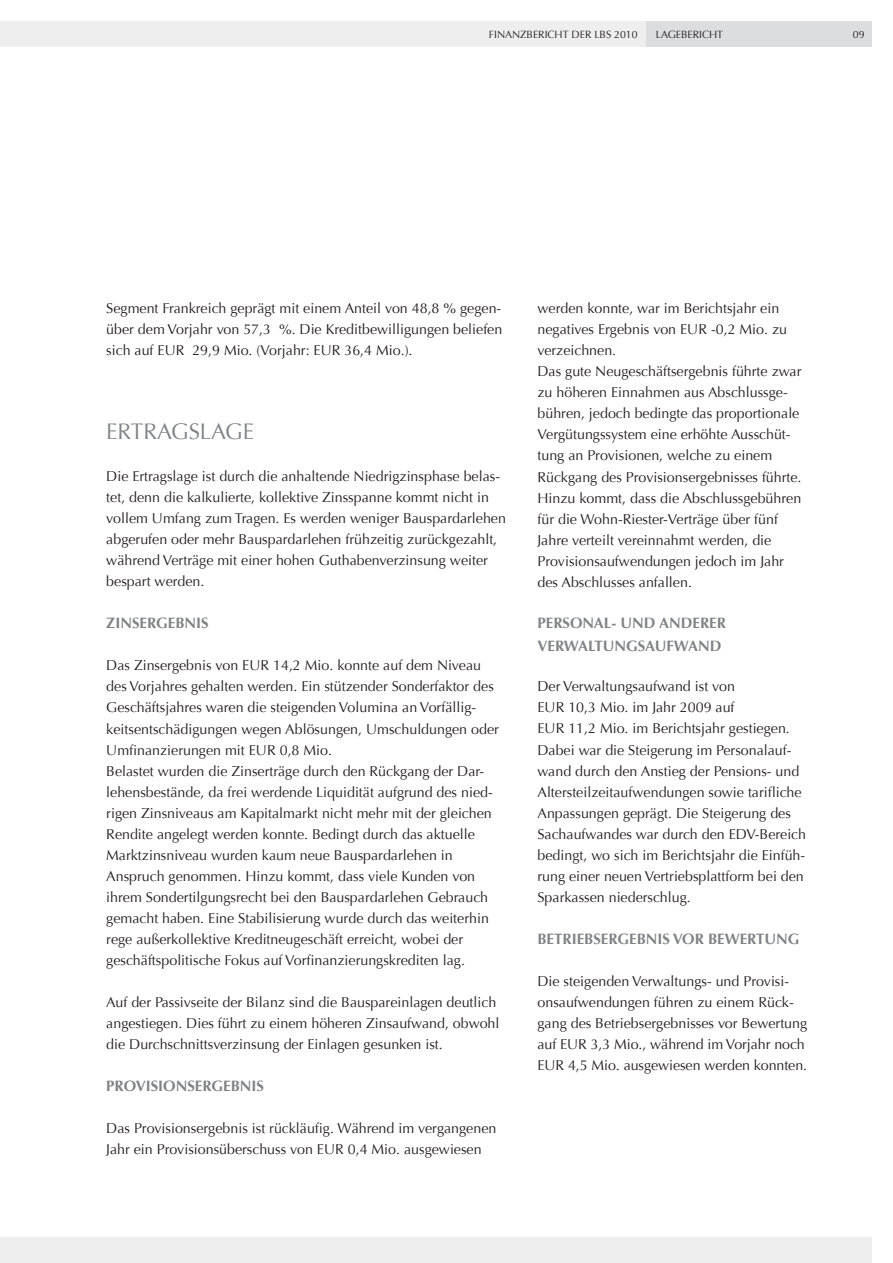
<style>
.page{position:relative;width:893px;height:1263px;background:#fff}
.page>*{position:absolute;margin:0;border:0;box-sizing:border-box;transform-origin:0 0}
.t1{font:22.5px "Optima";color:#808285}
.t2{font:700 15px/22.5px "Optima";color:#808285}
.t3{font:14.25px/21px "Optima";color:#231f20}
.t4{font:10.5px "Optima";color:#231f20}
</style>
<div class="page">
<div style="left:0;top:21px;width:872px;height:26px;background:#eeeeef"></div>
<div style="left:646px;top:21px;width:226px;height:26px;background:#dcdddf"></div>
<div style="left:0;top:1237px;width:872px;height:26px;background:#eeeeef"></div>
<p class="t4" style="left:489px;top:28px;width:112px">Finanzbericht der LBS</p>
<p class="t4" style="left:614px;top:28px;width:25px">2010</p>
<p class="t4" style="left:656px;top:28px;width:69px">Lagebericht</p>
<p class="t4" style="left:853px;top:28px;width:13px">09</p>
<p class="t3" style="left:106px;top:298px;width:398px;text-align:justify">Segment Frankreich geprägt mit einem Anteil von 48,8 % gegen&shy;über dem Vorjahr von 57,3 %. Die Kreditbewilligungen beliefen sich auf EUR</p>
<p class="t3" style="left:192px;top:340px;width:129px">29,9 Mio. (Vorjahr: EUR</p>
<p class="t3" style="left:344px;top:340px;width:70px">36,4 Mio.).</p>
<h1 class="t1" style="left:106px;top:419px;width:149px">Ertragslage</h1>
<p class="t3" style="left:106px;top:466px;width:401px">Die Ertragslage ist durch die anhaltende N iedrigzinsphase belas&shy;tet, denn die kalkulierte, kollektive Zinsspanne kommt nicht in vollem U mfang zum Tragen. Es werden weniger Bauspardarlehen abgerufen oder mehr Bauspardarlehen frühzeitig zurückgezahlt, während Verträge mit einer hohen Guthabenverzinsung weiter bespart werden.</p>
<p class="t2" style="left:106px;top:612px;width:60px">ZI NSERGEB</p>
<p class="t2" style="left:185px;top:612px;width:26px">NIS</p>
<p class="t3" style="left:106px;top:655px;width:144px">Das Zinsergebnis von EUR</p>
<p class="t3" style="left:106px;top:655px;width:394px;text-indent:167px">14,2 M io. konnte auf dem N iveau des Vorjahres gehalten werden. Ein stützender Sonderfaktor des Geschäftsjahres waren die steigenden Volumina an Vorfällig&shy;keitsentschädigungen wegen Ablösungen, U mschuldungen oder Umfinanzierungen mit EUR 0,8 Mio.<br>Belastet wurden die Zinserträge durch den Rückgang der Dar&shy;lehensbestände, da frei werdende Liquidität aufgrund des nied&shy;rigen Zinsniveaus am Kapitalmarkt nicht mehr mit der gleichen Rendite angelegt werden konnte. Bedingt durch das aktuelle Marktzinsniveau wurden kaum neue Bauspardarlehen in Anspruch genommen. H inzu kommt, dass viele Kunden von ihrem Sondertilgungsrecht bei den Bauspardarlehen Gebrauch gemacht haben. Eine Stabilisierung wurde durch das weiterhin rege außerkollektive Kreditneugeschäft erreicht, wobei der geschäftspolitische Fokus auf Vorfinanzierungskrediten lag.</p>
<p class="t3" style="left:106px;top:991px;width:395px">Auf der Passivseite der B ilanz sind die Bauspareinlagen deutlich angestiegen. Dies führt zu einem höheren Zinsaufwand, obwohl die Durchschnittsverzinsung der Einlagen gesunken ist.</p>
<p class="t2" style="left:106px;top:1074px;width:116px">PROVISIONSERGEB</p>
<p class="t2" style="left:240px;top:1074px;width:26px">NIS</p>
<p class="t3" style="left:106px;top:1117px;width:392px">Das Provisionsergebnis ist rückläufig. Während im vergangenen<br>Jahr ein Provisionsüberschuss von EUR</p>
<p class="t3" style="left:348px;top:1138px;width:135px">0,4 M io. ausgewiesen</p>
<p class="t3" style="left:537px;top:298px;width:243px">werden konnte, war im Berichtsjahr ein negatives Ergebnis von EUR</p>
<p class="t3" style="left:711px;top:319px;width:78px">-0,2 Mio. zu</p>
<p class="t3" style="left:537px;top:340px;width:266px">verzeichnen.<br>Das gute N eugeschäftsergebnis führte zwar zu höheren Einnahmen aus Abschlussge&shy;bühren, jedoch bedingte das proportionale Vergütungssystem eine erhöhte Ausschüt&shy;tung an Provisionen, welche zu einem Rückgang des Provisionsergebnisses führte.<br>H inzu kommt, dass die Abschlussgebühren für die Wohn-Riester-Verträge über fünf Jahre verteilt vereinnahmt werden, die Provisionsaufwendungen jedoch im Jahr des Abschlusses anfallen.</p>
<p class="t2" style="left:537px;top:612px;width:190px">PERSONAL- UND ANDERER<br>VERWALTUNGSAUFWAND</p>
<p class="t3" style="left:537px;top:676px;width:199px">Der Verwaltungsaufwand ist von<br>EUR</p>
<p class="t3" style="left:568px;top:697px;width:168px">10,3 Mio. im Jahr 2009 auf</p>
<p class="t3" style="left:537px;top:718px;width:270px;text-indent:31px">11,2 Mio. im Berichtsjahr gestiegen.<br>Dabei war die Steigerung im Personalauf&shy;wand durch den Anstieg der Pensions- und Altersteilzeitaufwendungen sowie tarifliche Anpassungen geprägt. Die Steigerung des Sachaufwandes war durch den EDV-Bereich bedingt, wo sich im Berichtsjahr die Einfüh&shy;rung einer neuen Vertriebsplattform bei den Sparkassen niederschlug.</p>
<p class="t2" style="left:537px;top:927px;width:90px">BETRIEBSERGEB</p>
<p class="t2" style="left:646px;top:927px;width:151px">NIS VOR BEWERTUNG</p>
<p class="t3" style="left:537px;top:970px;width:271px">Die steigenden Verwaltungs- und Provisi&shy;onsaufwendungen führen zu einem Rück&shy;gang des Betriebsergebnisses vor Bewertung auf EUR</p>
<p class="t3" style="left:537px;top:718px;width:8px">EUR</p>
<p class="t3" style="left:591px;top:1033px;width:215px">3,3 Mio., während im Vorjahr noch</p>
<p class="t3" style="left:537px;top:1054px;width:8px">EUR</p>
<p class="t3" style="left:568px;top:1054px;width:241px">4,5 M io. ausgewiesen werden konnten.</p>
</div>
